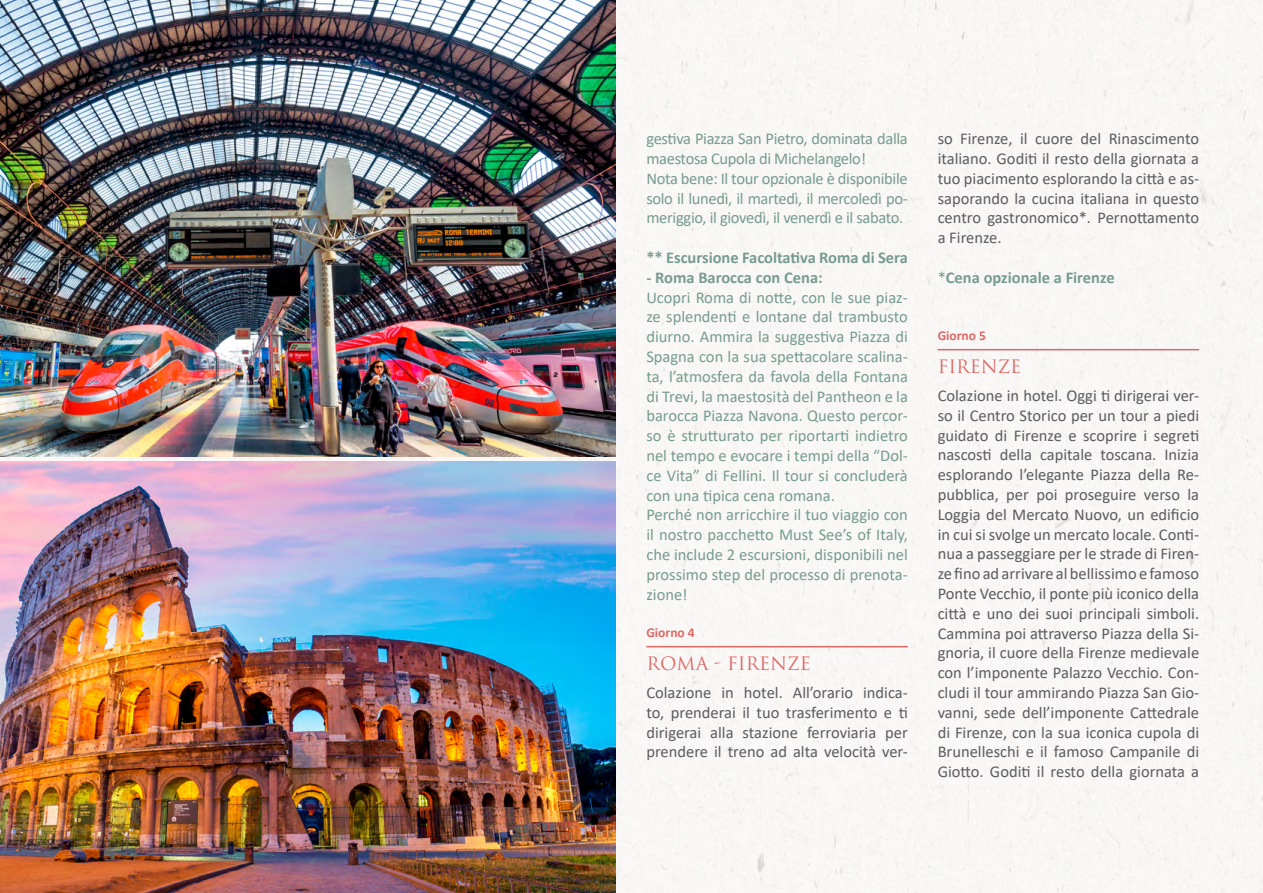
<style>
.page{position:relative;width:1263px;height:893px;background:#f8f7f6}
.page>*{position:absolute;margin:0;border:0;box-sizing:border-box;transform-origin:0 0}
.t1{font:18px "Trajan Pro";color:#dc6865}
.t2{font:16.5px/19.8px "Calibri";color:#5c5b5f;text-align:justify}
.t3{font:16.5px/19.8px "Calibri";color:#779b90}
.t4{font:16.5px/19.8px "Calibri";letter-spacing:-.02em;color:#779b90}
.t5{font:700 16.5px "Calibri";color:#779b90}
.t6{font:700 13.5px "Calibri";color:#dc6865}
.s1{font-weight:400}
</style>
<div class="page">
<hr style="left:646px;top:646px;width:262px;height:1px;background:#dc6865">
<hr style="left:938px;top:349px;width:261px;height:1px;background:#dc6865">
<img style="left:0;top:0;width:615px;height:456px">
<img style="left:0;top:461px;width:615px;height:432px">
<p class="t4" style="left:646px;top:128px;width:263px">gestiva Piazza San Pietro, dominata dalla maestosa Cupola di Michelangelo!<br>Nota bene: Il tour opzionale è disponibile solo il lunedì, il martedì, il mercoledì po&shy;meriggio, il giovedì, il venerdì e il sabato.</p>
<p class="t5" style="left:646px;top:246px;width:263px">** Escursione Facoltativa Roma di Sera</p>
<p class="t5" style="left:646px;top:266px;width:178px">- Roma Barocca con Cena:</p>
<p class="t3" style="left:646px;top:287px;width:263px">Ucopri Roma di notte, con le sue piaz&shy;ze splendenti e lontane dal trambusto diurno. Ammira la suggestiva Piazza di Spagna con la sua spettacolare scalina&shy;ta, l’atmosfera da favola della Fontana di Trevi, la maestosità del Pantheon e la barocca Piazza Navona. Questo percor&shy;so è strutturato per riportarti indietro nel tempo e evocare i tempi della “Dol&shy;ce Vita” di Fellini. Il tour si concluderà con una tipica cena romana.<br>Perché non arricchire il tuo viaggio con il nostro pacchetto Must See’s of Italy, che include 2 escursioni, disponibili nel prossimo step del processo di prenota&shy;zione!</p>
<p class="t6" style="left:646px;top:623px;width:50px">Giorno 4</p>
<p class="t1" style="left:646px;top:652px;width:166px">ROMA - FIRENZE</p>
<p class="t2" style="left:646px;top:682px;width:263px">Colazione in hotel. All’orario indica&shy;to, prenderai il tuo trasferimento e ti dirigerai alla stazione ferroviaria per prendere il treno ad alta velocità ver-</p>
<p class="t2" style="left:938px;top:128px;width:263px">so Firenze, il cuore del Rinascimento italiano. Goditi il resto della giornata a tuo piacimento esplorando la città e as&shy;saporando la cucina italiana in questo centro gastronomico*. Pernottamento a Firenze.</p>
<p class="t5" style="left:938px;top:266px;width:178px"><span class="s1">*</span>Cena opzionale a Firenze</p>
<p class="t6" style="left:938px;top:326px;width:50px">Giorno 5</p>
<p class="t1" style="left:938px;top:355px;width:85px">FIRENZE</p>
<p class="t2" style="left:938px;top:385px;width:263px">Colazione in hotel. Oggi ti dirigerai ver&shy;so il Centro Storico per un tour a piedi guidato di Firenze e scoprire i segreti nascosti della capitale toscana. Inizia esplorando l’elegante Piazza della Re&shy;pubblica, per poi proseguire verso la Loggia del Mercato Nuovo, un edificio in cui si svolge un mercato locale. Conti&shy;nua a passeggiare per le strade di Firen&shy;ze fino ad arrivare al bellissimo e famoso Ponte Vecchio, il ponte più iconico della città e uno dei suoi principali simboli.<br>Cammina poi attraverso Piazza della Si&shy;gnoria, il cuore della Firenze medievale con l’imponente Palazzo Vecchio. Con&shy;cludi il tour ammirando Piazza San Gio&shy;vanni, sede dell’imponente Cattedrale di Firenze, con la sua iconica cupola di Brunelleschi e il famoso Campanile di Giotto. Goditi il resto della giornata a</p>
</div>
